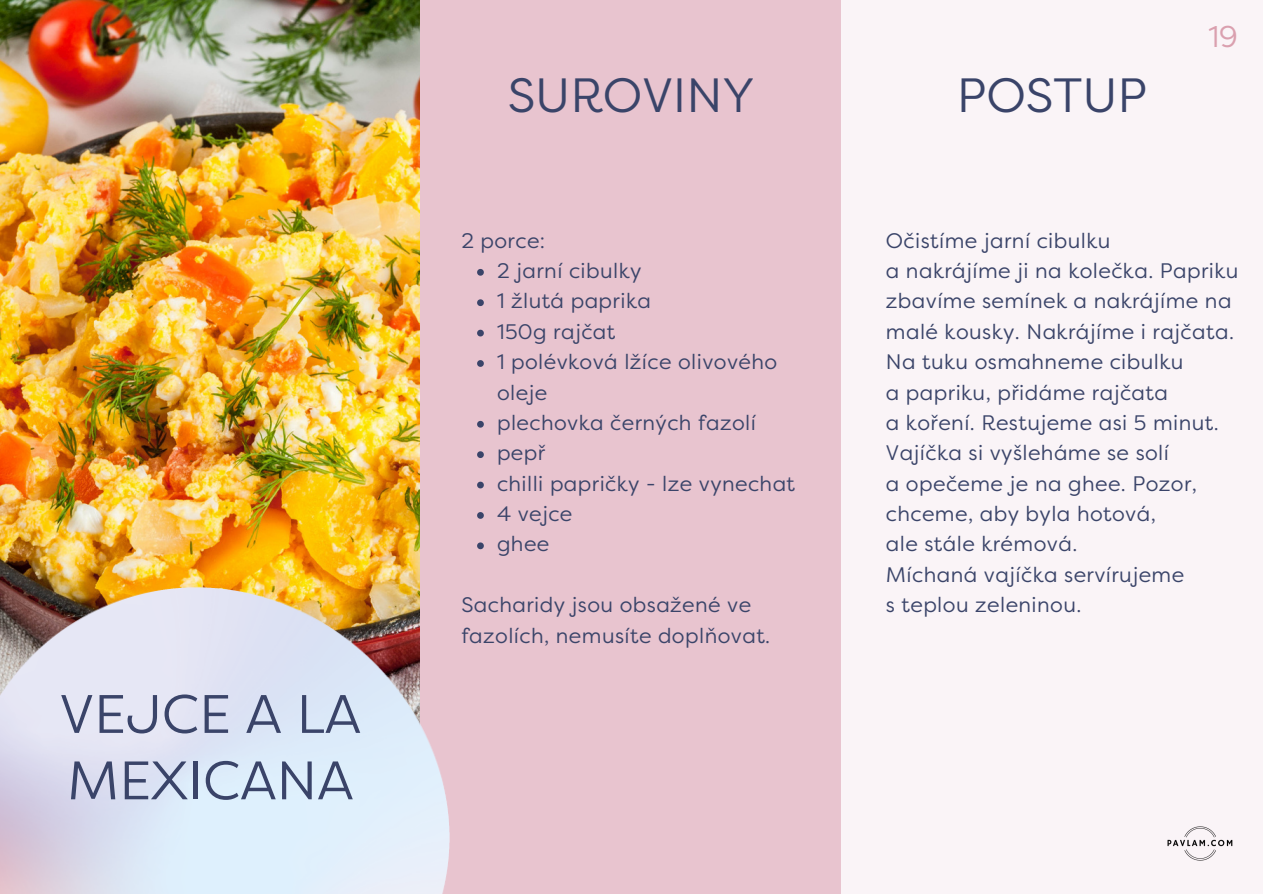
<style>
.page{position:relative;width:1263px;height:894px;background:#fff}
.page>*{position:absolute;margin:0;border:0;box-sizing:border-box;transform-origin:0 0}
.t1{font:54px/66.3px "Filson Pro";color:#3a4469}
.t2{font:48px "Filson Pro";color:#3a4469}
.t3{font:30px "Filson Pro";color:#daa0af}
.t4{font:21px/30.3px "Filson Pro";letter-spacing:.02em;color:#3a4469}
</style>
<div class="page">
<div style="left:0;top:0;width:1262px;height:893px;background:#faf4f7"></div>
<img style="left:0;top:0;width:421px;height:587px">
<div style="left:421px;top:0;width:420px;height:893px;background:#e8c4cf"></div>
<img style="left:0;top:587px;width:450px;height:306px">
<img style="left:1167px;top:826px;width:66px;height:35px">
<svg style="left:477px;top:269px;width:7px;height:6px"></svg>
<svg style="left:477px;top:299px;width:7px;height:7px"></svg>
<svg style="left:477px;top:329px;width:7px;height:7px"></svg>
<svg style="left:477px;top:360px;width:7px;height:7px"></svg>
<svg style="left:477px;top:421px;width:7px;height:6px"></svg>
<svg style="left:477px;top:451px;width:7px;height:7px"></svg>
<svg style="left:477px;top:481px;width:7px;height:7px"></svg>
<svg style="left:477px;top:512px;width:7px;height:6px"></svg>
<svg style="left:477px;top:542px;width:7px;height:7px"></svg>
<p class="t1" style="left:60px;top:681px;width:303px">VEJCE A LA<br>MEXICANA</p>
<p class="t2" style="left:508px;top:68px;width:248px">SUROVINY</p>
<p class="t2" style="left:957px;top:68px;width:192px">POSTUP</p>
<p class="t3" style="left:1208px;top:19px;width:31px">19</p>
<p class="t4" style="left:461px;top:225px;width:85px">2 porce:</p>
<p class="t4" style="left:497px;top:256px;width:146px">2 jarní cibulky</p>
<p class="t4" style="left:497px;top:286px;width:155px">1 žlutá paprika</p>
<p class="t4" style="left:497px;top:316px;width:120px">150g rajčat</p>
<p class="t4" style="left:497px;top:347px;width:282px">1 polévková lžíce olivového oleje</p>
<p class="t4" style="left:497px;top:407px;width:260px">plechovka černých fazolí</p>
<p class="t4" style="left:497px;top:438px;width:50px">pepř</p>
<p class="t4" style="left:497px;top:468px;width:300px">chilli papričky - lze vynechat</p>
<p class="t4" style="left:497px;top:499px;width:77px">4 vejce</p>
<p class="t4" style="left:497px;top:529px;width:54px">ghee</p>
<p class="t4" style="left:461px;top:590px;width:310px">Sacharidy jsou obsažené ve fazolích, nemusíte doplňovat.</p>
<p class="t4" style="left:886px;top:225px;width:226px">Očistíme jarní cibulku</p>
<p class="t4" style="left:886px;top:256px;width:354px">a nakrájíme ji na kolečka. Papriku zbavíme semínek a nakrájíme na malé kousky. Nakrájíme i rajčata.</p>
<p class="t4" style="left:886px;top:347px;width:299px">Na tuku osmahneme cibulku</p>
<p class="t4" style="left:886px;top:377px;width:284px">a papriku, přidáme rajčata</p>
<p class="t4" style="left:886px;top:407px;width:334px">a koření. Restujeme asi 5 minut.</p>
<p class="t4" style="left:886px;top:438px;width:285px">Vajíčka si vyšleháme se solí</p>
<p class="t4" style="left:886px;top:468px;width:313px">a opečeme je na ghee. Pozor, chceme, aby byla hotová,</p>
<p class="t4" style="left:886px;top:529px;width:193px">ale stále krémová.</p>
<p class="t4" style="left:886px;top:559px;width:300px">Míchaná vajíčka servírujeme</p>
<p class="t4" style="left:886px;top:590px;width:197px">s teplou zeleninou.</p>
</div>
